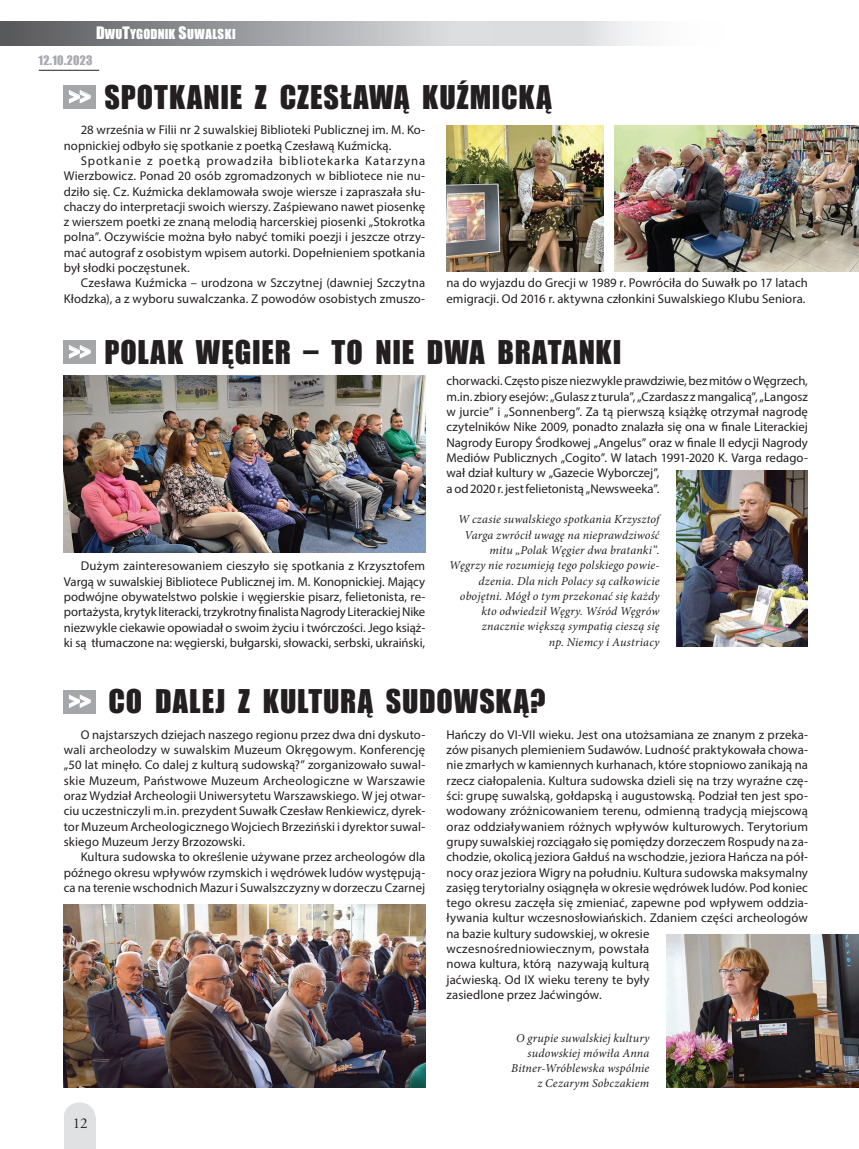
<style>
.page{position:relative;width:859px;height:1149px;background:#fff}
.page>*{position:absolute;margin:0;border:0;box-sizing:border-box;transform-origin:0 0}
.t1{font:30px "Impact";letter-spacing:.03em;color:#231f20}
.t2{font:24.45px "Impact";color:#fff;scale:.87 1}
.t3{font:15px "Adobe Garamond Pro";color:#231f20}
.t4{font:12.75px/15.3px "Myriad Pro";letter-spacing:.005em;color:#231f20}
.t5{font:12.6px "Impact";letter-spacing:.015em;color:#fff}
.t6{font:italic 12px/15.3px "Minion Pro";letter-spacing:.01em;color:#231f20;text-align:right}
.t7{font:12px "Impact";letter-spacing:.03em;color:#a8a9ad}
.s1{font-size:15.75px}
.s2{font-size:24.45px;color:#fff}
</style>
<div class="page">
<hr style="left:39px;top:70px;width:60px;height:1px;background:#231f20">
<div style="left:64px;top:1101px;width:31px;height:29px;background:#e0e1e3;border-radius:50%"></div>
<div style="left:64px;top:1116px;width:31px;height:32px;background:#e0e1e3"></div>
<svg style="left:0;top:21px;width:641px;height:24px;background:#acadb0"></svg>
<div style="left:64px;top:85px;width:32px;height:24px;background:#a5a6aa"></div>
<svg style="left:69px;top:90px;width:21px;height:13px"></svg>
<img style="left:446px;top:125px;width:158px;height:146px">
<img style="left:614px;top:125px;width:245px;height:146px">
<div style="left:64px;top:340px;width:32px;height:24px;background:#a5a6aa"></div>
<svg style="left:69px;top:345px;width:21px;height:13px"></svg>
<img style="left:676px;top:470px;width:132px;height:176px">
<img style="left:64px;top:376px;width:361px;height:176px">
<div style="left:64px;top:689px;width:32px;height:24px;background:#a5a6aa"></div>
<svg style="left:69px;top:694px;width:21px;height:13px"></svg>
<img style="left:666px;top:934px;width:193px;height:152px">
<img style="left:64px;top:904px;width:361px;height:182px">
<p class="t5" style="left:96px;top:25px;width:141px"><span class="s1">D</span>WU<span class="s1">T</span>YGODNIK <span class="s1">S</span>UWALSKI</p>
<p class="t7" style="left:38px;top:51px;width:56px">12.10.2023</p>
<h1 class="t1" style="left:69px;top:74px;width:484px"><span class="s2">&gt;&gt;</span> SPOTKANIE Z CZESŁAWĄ KUŹMICKĄ</h1>
<p class="t4" style="left:64px;top:122px;width:363px;text-indent:17px">28 września w Filii nr 2 suwalskiej Biblioteki Publicznej im. M. Ko&shy;nopnickiej odbyło się spotkanie z poetką Czesławą Kuźmicką.</p>
<p class="t4" style="left:64px;top:153px;width:363px;text-align:justify;text-indent:17px">Spotkanie z poetką prowadziła bibliotekarka Katarzyna Wierzbowicz. Ponad 20 osób zgromadzonych w bibliotece nie nu&shy;dziło się. Cz. Kuźmicka deklamowała swoje wiersze i zapraszała słu&shy;chaczy do interpretacji swoich wierszy. Zaśpiewano nawet piosenkę z wierszem poetki ze znaną melodią harcerskiej piosenki „Stokrotka polna”. Oczywiście można było nabyć tomiki poezji i jeszcze otrzy&shy;mać autograf z osobistym wpisem autorki. Dopełnieniem spotkania był słodki poczęstunek.</p>
<p class="t4" style="left:64px;top:275px;width:363px;text-align:right">Czesława Kuźmicka – urodzona w Szczytnej (dawniej Szczytna<br>Kłodzka), a z wyboru suwalczanka. Z powodów osobistych zmuszo-</p>
<p class="t4" style="left:446px;top:275px;width:363px">na do wyjazdu do Grecji w 1989 r. Powróciła do Suwałk po 17 latach emigracji. Od 2016 r. aktywna członkini Suwalskiego Klubu Seniora.</p>
<h2 class="t2" style="left:69px;top:333px;width:27px">&gt;&gt;</h2>
<h1 class="t1" style="left:104px;top:329px;width:519px">POLAK WĘGIER – TO NIE DWA BRATANKI</h1>
<p class="t4" style="left:64px;top:558px;width:363px;text-align:justify;text-indent:17px">Dużym zainteresowaniem cieszyło się spotkania z Krzysztofem Vargą w suwalskiej Bibliotece Publicznej im. M. Konopnickiej. Mający podwójne obywatelstwo polskie i węgierskie pisarz, felietonista, re&shy;portażysta, krytyk literacki, trzykrotny finalista Nagrody Literackiej Nike niezwykle ciekawie opowiadał o swoim życiu i twórczości. Jego książ&shy;ki są tłumaczone na: węgierski, bułgarski, słowacki, serbski, ukraiński,</p>
<p class="t4" style="left:446px;top:373px;width:363px">chorwacki. Często pisze niezwykle prawdziwie, bez mitów o Węgrzech, m.in. zbiory esejów: „Gulasz z turula”, „Czardasz z mangalicą”, „Langosz w jurcie” i „Sonnenberg”. Za tą pierwszą książkę otrzymał nagrodę czytelników Nike 2009, ponadto znalazła się ona w finale Literackiej Nagrody Europy Środkowej „Angelus” oraz w finale II edycji Nagrody Mediów Publicznych „Cogito”. W latach 1991-2020 K. Varga redago&shy;wał dział kultury w „Gazecie Wyborczej”,<br>a od 2020 r. jest felietonistą „Newsweeka”.</p>
<p class="t6" style="left:449px;top:511px;width:212px">W czasie suwalskiego spotkania Krzysztof Varga zwrócił uwagę na nieprawdziwość mitu „Polak Węgier dwa bratanki”.<br>Węgrzy nie rozumieją tego polskiego powie&shy;dzenia. Dla nich Polacy są całkowicie obojętni. Mógł o tym przekonać się każdy kto odwiedził Węgry. Wśród Węgrów znacznie większą sympatią cieszą się<br>np. Niemcy i Austriacy</p>
<h1 class="t1" style="left:69px;top:678px;width:478px"><span class="s2">&gt;&gt;</span> CO DALEJ Z KULTURĄ SUDOWSKĄ?</h1>
<p class="t4" style="left:64px;top:726px;width:363px;text-align:justify;text-indent:17px">O najstarszych dziejach naszego regionu przez dwa dni dyskuto&shy;wali archeolodzy w suwalskim Muzeum Okręgowym. Konferencję „50 lat minęło. Co dalej z kulturą sudowską?” zorganizowało suwal&shy;skie Muzeum, Państwowe Muzeum Archeologiczne w Warszawie oraz Wydział Archeologii Uniwersytetu Warszawskiego. W jej otwar&shy;ciu uczestniczyli m.in. prezydent Suwałk Czesław Renkiewicz, dyrek&shy;tor Muzeum Archeologicznego Wojciech Brzeziński i dyrektor suwal&shy;skiego Muzeum Jerzy Brzozowski.</p>
<p class="t4" style="left:64px;top:848px;width:363px;text-align:justify;text-indent:17px">Kultura sudowska to określenie używane przez archeologów dla późnego okresu wpływów rzymskich i wędrówek ludów występują&shy;ca na terenie wschodnich Mazur i Suwalszczyzny w dorzeczu Czarnej</p>
<p class="t3" style="left:73px;top:1113px;width:16px">12</p>
<p class="t4" style="left:446px;top:726px;width:363px">Hańczy do VI-VII wieku. Jest ona utożsamiana ze znanym z przeka&shy;zów pisanych plemieniem Sudawów. Ludność praktykowała chowa&shy;nie zmarłych w kamiennych kurhanach, które stopniowo zanikają na rzecz ciałopalenia. Kultura sudowska dzieli się na trzy wyraźne czę&shy;ści: grupę suwalską, gołdapską i augustowską. Podział ten jest spo&shy;wodowany zróżnicowaniem terenu, odmienną tradycją miejscową oraz oddziaływaniem różnych wpływów kulturowych. Terytorium grupy suwalskiej rozciągało się pomiędzy dorzeczem Rospudy na za&shy;chodzie, okolicą jeziora Gałduś na wschodzie, jeziora Hańcza na pół&shy;nocy oraz jeziora Wigry na południu. Kultura sudowska maksymalny zasięg terytorialny osiągnęła w okresie wędrówek ludów. Pod koniec tego okresu zaczęła się zmieniać, zapewne pod wpływem oddzia&shy;ływania kultur wczesnosłowiańskich. Zdaniem części archeologów na bazie kultury sudowskiej, w okresie<br>wczesnośredniowiecznym, powstała<br>nowa kultura, którą nazywają kulturą<br>jaćwieską. Od IX wieku tereny te były<br>zasiedlone przez Jaćwingów.</p>
<p class="t6" style="left:511px;top:1029px;width:140px">O grupie suwalskiej kultury sudowskiej mówiła Anna<br>Bitner-Wróblewska wspólnie z Cezarym Sobczakiem</p>
</div>
